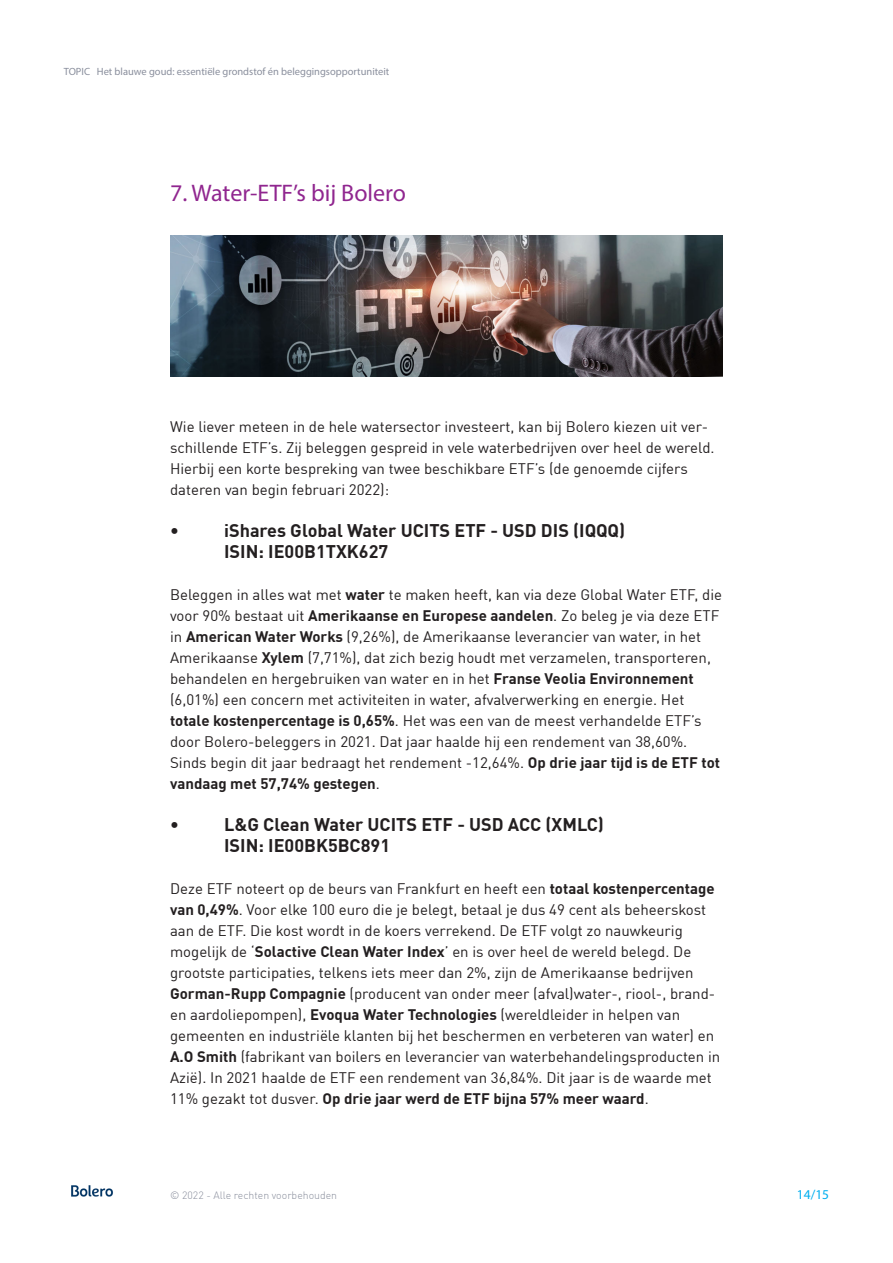
<style>
.page{position:relative;width:893px;height:1263px;background:#fff}
.page>*{position:absolute;margin:0;border:0;box-sizing:border-box;transform-origin:0 0}
.Bodytekst-DIN-10pt{font:24px "Myriad Pro";color:#90268f}
.Bodytekst-DIN-10pt-2{font:700 18px/21px "DIN Offc";color:#231f20}
.Bodytekst-DIN-10pt-3{font:15px/21px "DIN Offc";color:#231f20}
.t1{font:13.5px "Myriad Pro";color:#00aeef}
.t2{font:10.5px "Myriad Pro";color:#8a8f9d}
.t3{font:300 10.5px "DIN Offc";color:#8a8f9d}
.s1{font-weight:700}
</style>
<div class="page">
<img style="left:71px;top:1185px;width:42px;height:12px">
<img style="left:170px;top:236px;width:553px;height:140px">
<p class="t2" style="left:64px;top:65px;width:327px">TOPIC Het blauwe goud: essentiële grondstof én beleggingsopportuniteit</p>
<p class="Bodytekst-DIN-10pt" style="left:170px;top:178px;width:237px">7. Water-ETF’s bij Bolero</p>
<p class="Bodytekst-DIN-10pt-3" style="left:170px;top:416px;width:546px">Wie liever meteen in de hele watersector investeert, kan bij Bolero kiezen uit ver&shy;schillende ETF’s. Zij beleggen gespreid in vele waterbedrijven over heel de wereld.<br>Hierbij een korte bespreking van twee beschikbare ETF’s (de genoemde cijfers dateren van begin februari 2022):</p>
<p class="Bodytekst-DIN-10pt-2" style="left:170px;top:519px;width:10px">•</p>
<p class="Bodytekst-DIN-10pt-2" style="left:224px;top:519px;width:402px">iShares Global Water UCITS ETF - USD DIS (IQQQ)<br>ISIN: IE00B1TXK627</p>
<p class="Bodytekst-DIN-10pt-3" style="left:170px;top:584px;width:553px">Beleggen in alles wat met <span class="s1">water</span> te maken heeft, kan via deze Global Water ETF, die voor 90% bestaat uit <span class="s1">Amerikaanse en Europese aandelen</span>. Zo beleg je via deze ETF in <span class="s1">American Water Works</span> (9,26%), de Amerikaanse leverancier van water, in het Amerikaanse <span class="s1">Xylem</span> (7,71%), dat zich bezig houdt met verzamelen, transporteren, behandelen en hergebruiken van water en in het <span class="s1">Franse Veolia Environnement </span>(6,01%) een concern met activiteiten in water, afvalverwerking en energie. Het <span class="s1">totale kostenpercentage is 0,65%</span>. Het was een van de meest verhandelde ETF’s door Bolero-beleggers in 2021. Dat jaar haalde hij een rendement van 38,60%.<br>Sinds begin dit jaar bedraagt het rendement -12,64%. <span class="s1">Op drie jaar tijd is de ETF tot vandaag met 57,74% gestegen</span>.</p>
<p class="Bodytekst-DIN-10pt-2" style="left:170px;top:813px;width:10px">•</p>
<p class="Bodytekst-DIN-10pt-2" style="left:224px;top:813px;width:381px">L&amp;G Clean Water UCITS ETF - USD ACC (XMLC)<br>ISIN: IE00BK5BC891</p>
<p class="Bodytekst-DIN-10pt-3" style="left:170px;top:878px;width:552px">Deze ETF noteert op de beurs van Frankfurt en heeft een <span class="s1">totaal kostenpercentage van 0,49%</span>. Voor elke 100 euro die je belegt, betaal je dus 49 cent als beheerskost aan de ETF. Die kost wordt in de koers verrekend. De ETF volgt zo nauwkeurig mogelijk de ‘<span class="s1">Solactive Clean Water Index</span>’ en is over heel de wereld belegd. De grootste participaties, telkens iets meer dan 2%, zijn de Amerikaanse bedrijven <span class="s1">Gorman-Rupp Compagnie</span> (producent van onder meer (afval)water-, riool-, brand&shy;en aardoliepompen), <span class="s1">Evoqua Water Technologies</span> (wereldleider in helpen van gemeenten en industriële klanten bij het beschermen en verbeteren van water) en <span class="s1">A.O Smith</span> (fabrikant van boilers en leverancier van waterbehandelingsproducten in Azië). In 2021 haalde de ETF een rendement van 36,84%. Dit jaar is de waarde met 11% gezakt tot dusver. <span class="s1">Op drie jaar werd de ETF bijna 57% meer waard</span>.</p>
<p class="t3" style="left:170px;top:1189px;width:169px">© 2022 - Alle rechten voorbehouden</p>
<p class="t1" style="left:797px;top:1186px;width:34px">14/15</p>
</div>
